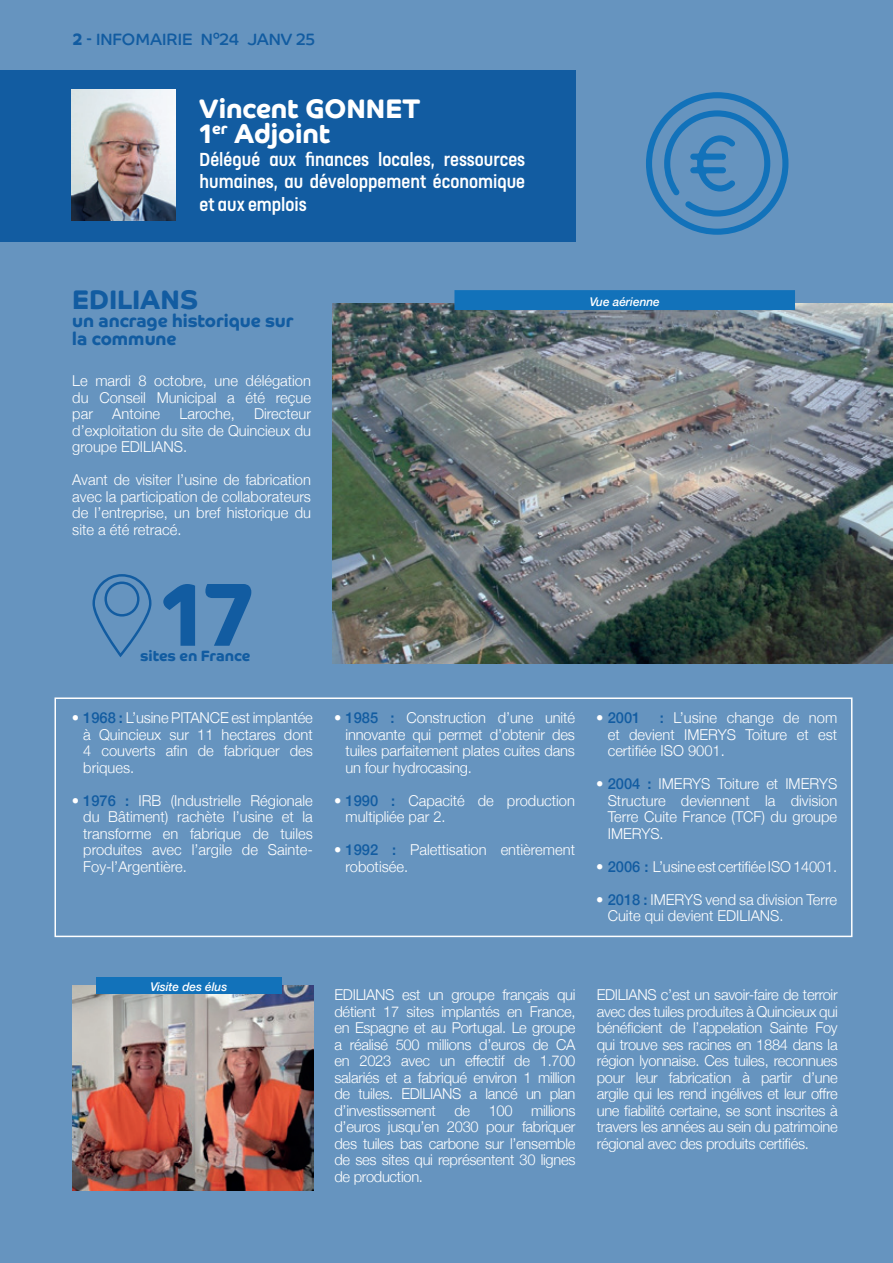
<style>
.page{position:relative;width:893px;height:1263px;background:#6694bf}
.page>*{position:absolute;margin:0;border:0;box-sizing:border-box;transform-origin:0 0}
.t1{font:700 90px "Co Headline";color:#125ca1}
.t2{font:700 27px/25.5px "Co Headline";color:#fff}
.t3{font:700 27px "Co Headline";color:#125ca1}
.t4{font:500 21px/22.5px "FS Dillon";color:#fff;text-align:justify}
.t5{font:700 18px/18px "Co Headline";color:#125ca1}
.t6{font:16.5px "Co Headline";color:#125ca1}
.t7{font:300 15px/16.5px "Helvetica Neue";color:#fff;text-align:justify}
.t8{font:700 15px "Co Headline";color:#125ca1}
.t9{font:500 15px "Helvetica Neue";color:#125ca1}
.t10{font:italic 500 12px "Helvetica Neue";color:#fff}
.s1{font-weight:700}
.s2{font-weight:500;color:#125ca1}
.s3{font-weight:300;color:#fff}
</style>
<div class="page">
<div style="left:54px;top:697px;width:798px;height:240px;border:2px solid #fff"></div>
<img style="left:332px;top:304px;width:561px;height:359px">
<div style="left:455px;top:291px;width:339px;height:18px;background:#1272ba"></div>
<div style="left:454px;top:290px;width:341px;height:20px;border:2px solid #1272ba"></div>
<div style="left:0;top:70px;width:576px;height:172px;background:#125ca1"></div>
<img style="left:71px;top:89px;width:105px;height:131px">
<img style="left:72px;top:986px;width:241px;height:204px">
<div style="left:96px;top:977px;width:185px;height:17px;background:#1272ba"></div>
<svg style="left:646px;top:92px;width:142px;height:143px"></svg>
<svg style="left:92px;top:574px;width:59px;height:83px"></svg>
<p class="t6" style="left:73px;top:29px;width:244px"><span class="s1">2</span> - INFOMAIRIE N°24 JANV 25</p>
<h2 class="t2" style="left:200px;top:96px;width:222px">Vincent GONNET<br>1<sup>er</sup> Adjoint</h2>
<h3 class="t4" style="left:200px;top:146px;width:327px">Délégué aux finances locales, ressources humaines, au développement économique et aux emplois</h3>
<h2 class="t3" style="left:72px;top:284px;width:127px">EDILIANS</h2>
<p class="t5" style="left:72px;top:311px;width:223px">un ancrage historique sur la commune</p>
<p class="t7" style="left:72px;top:371px;width:240px">Le mardi 8 octobre, une délégation du Conseil Municipal a été reçue par</p>
<p class="t7" style="left:72px;top:404px;width:240px;text-indent:182px">Directeur d’exploitation du site de Quincieux du groupe EDILIANS.</p>
<p class="t7" style="left:72px;top:470px;width:240px">Avant de visiter l’usine de fabrication avec la participation de collaborateurs de l’entreprise, un bref historique du site a été retracé.</p>
<p class="t7" style="left:112px;top:404px;width:49px">Antoine</p>
<p class="t7" style="left:179px;top:404px;width:57px">Laroche,</p>
<h1 class="t1" style="left:161px;top:562px;width:95px">17</h1>
<p class="t8" style="left:140px;top:647px;width:112px">sites en France</p>
<p class="t7" style="left:83px;top:709px;width:231px;text-indent:-11px">• <span class="s2">1968 :</span> L’usine PITANCE est implantée à Quincieux sur 11 hectares dont 4 couverts afin de fabriquer des briques.</p>
<p class="t7" style="left:83px;top:791px;width:231px;text-indent:-11px">• <span class="s2">1976 :</span> IRB (Industrielle Régionale du Bâtiment) rachète l’usine et la transforme en fabrique de tuiles produites avec l’argile de Sainte-Foy-l’Argentière.</p>
<p class="t10" style="left:590px;top:291px;width:71px">Vue aérienne</p>
<p class="t7" style="left:345px;top:709px;width:231px;text-indent:-11px">• <span class="s2">1985 :</span> Construction d’une unité innovante qui permet d’obtenir des tuiles parfaitement plates cuites dans un four hydrocasing.</p>
<p class="t7" style="left:345px;top:791px;width:231px;text-indent:-11px">• <span class="s2">1990 :</span> Capacité de production multipliée par 2.</p>
<p class="t7" style="left:345px;top:841px;width:231px;text-indent:-11px">• <span class="s2">1992 :</span> Palettisation entièrement robotisée.</p>
<p class="t9" style="left:596px;top:706px;width:46px"><span class="s3">•</span> 2001</p>
<p class="t7" style="left:608px;top:709px;width:231px;text-indent:52px"><span class="s2">:</span> L’usine change de nom et devient IMERYS Toiture et est certifiée ISO 9001.</p>
<p class="t7" style="left:608px;top:775px;width:231px;text-indent:-11px">• <span class="s2">2004 :</span> IMERYS Toiture et IMERYS Structure deviennent la division Terre Cuite France (TCF) du groupe IMERYS.</p>
<p class="t7" style="left:596px;top:857px;width:242px">• <span class="s2">2006 :</span> L’usine est certifiée ISO 14001.</p>
<p class="t7" style="left:608px;top:890px;width:231px;text-indent:-11px">• <span class="s2">2018 :</span> IMERYS vend sa division Terre<br>Cuite qui devient EDILIANS.</p>
<p class="t10" style="left:150px;top:977px;width:78px">Visite des élus</p>
<p class="t7" style="left:334px;top:985px;width:242px">EDILIANS est un groupe français qui détient 17 sites implantés en France, en Espagne et au Portugal. Le groupe a réalisé 500 millions d’euros de CA en 2023 avec un effectif de 1.700 salariés et a fabriqué environ 1 million de tuiles. EDILIANS a lancé un plan d’investissement de 100 millions d’euros jusqu’en 2030 pour fabriquer des tuiles bas carbone sur l’ensemble de ses sites qui représentent 30 lignes de production.</p>
<p class="t7" style="left:597px;top:985px;width:242px">EDILIANS c’est un savoir-faire de terroir avec des tuiles produites à Quincieux qui bénéficient de l’appelation Sainte Foy qui trouve ses racines en 1884 dans la région lyonnaise. Ces tuiles, reconnues pour leur fabrication à partir d’une argile qui les rend ingélives et leur offre une fiabilité certaine, se sont inscrites à travers les années au sein du patrimoine régional avec des produits certifiés.</p>
</div>
